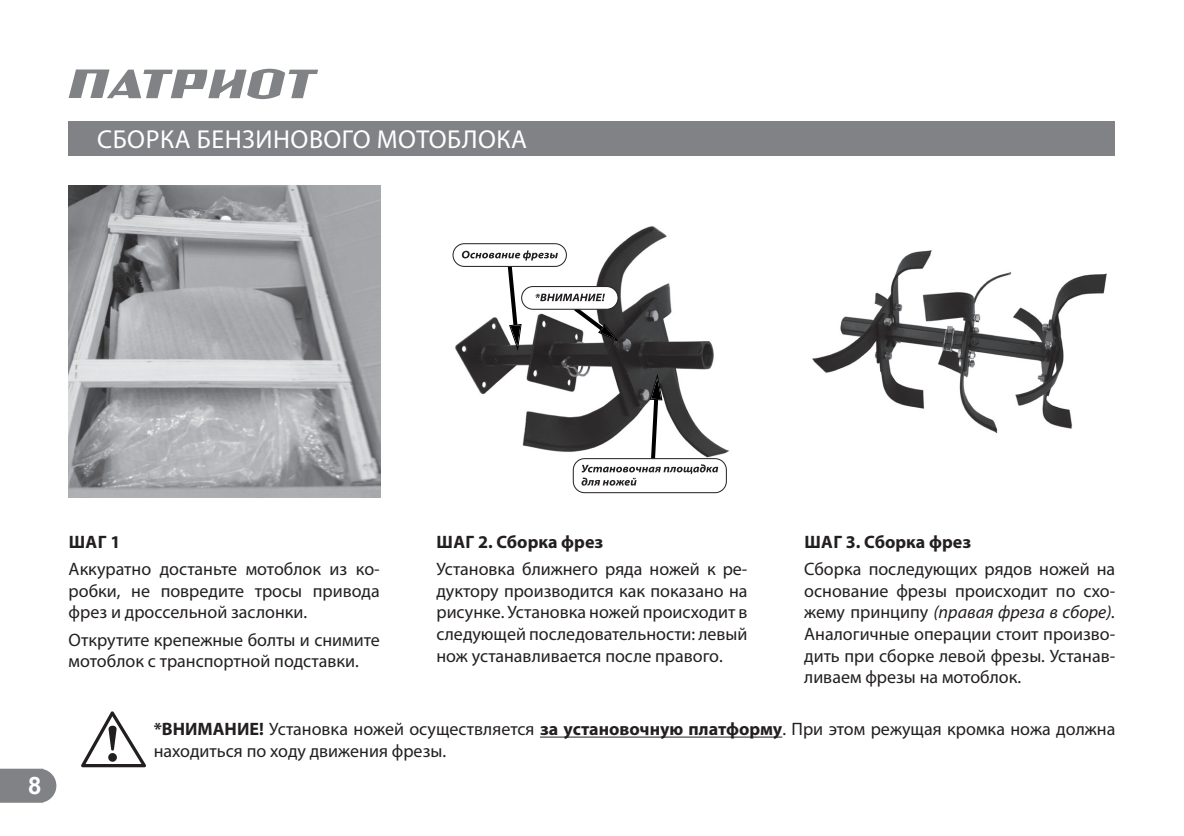
<style>
.page{position:relative;width:1184px;height:836px;background:#fff}
.page>*{position:absolute;margin:0;border:0;box-sizing:border-box;transform-origin:0 0}
.t1{font:26px "Myriad Pro";letter-spacing:.02em;color:#fff}
.t2{font:700 24px "Arial";color:#fff}
.t3{font:18px/21.6px "Myriad Pro";color:#231f20;text-align:justify}
.t4{font:700 18px "Myriad Pro";color:#231f20}
.s1{font-style:italic}
.s2{font-weight:700}
</style>
<div class="page">
<svg style="left:0;top:768px;width:56px;height:34px;background:#898b8e"></svg>
<svg style="left:69px;top:69px;width:249px;height:30px"></svg>
<div style="left:69px;top:121px;width:1046px;height:34px;background:#808285"></div>
<svg style="left:81px;top:711px;width:65px;height:56px"></svg>
<hr style="left:540px;top:736px;width:242px;height:1px;background:#231f20">
<img style="left:454px;top:226px;width:275px;height:268px">
<div style="left:453px;top:243px;width:113px;height:23px;background:#fff;border-radius:11px"></div>
<div style="left:452px;top:243px;width:115px;height:24px;border:1px solid #231f20;border-radius:11px"></div>
<div style="left:573px;top:458px;width:153px;height:34px;background:#fff;border-radius:11px"></div>
<div style="left:573px;top:458px;width:154px;height:35px;border:1px solid #231f20;border-radius:11px"></div>
<svg style="left:581px;top:375px;width:137px;height:110px"></svg>
<svg style="left:462px;top:250px;width:155px;height:99px"></svg>
<img style="left:812px;top:250px;width:295px;height:183px">
<img style="left:69px;top:185px;width:311px;height:312px">
<h1 class="t1" style="left:97px;top:123px;width:431px">СБОРКА БЕНЗИНОВОГО МОТОБЛОКА</h1>
<h2 class="t2" style="left:28px;top:769px;width:15px">8</h2>
<p class="t4" style="left:804px;top:531px;width:168px">ШАГ 3. Сборка фрез</p>
<p class="t3" style="left:804px;top:557px;width:313px">Сборка последующих рядов ножей на основание фрезы происходит по схо&shy;жему принципу <span class="s1">(правая фреза в сборе).<br></span>Аналогичные операции стоит произво&shy;дить при сборке левой фрезы. Устанав&shy;ливаем фрезы на мотоблок.</p>
<p class="t3" style="left:154px;top:717px;width:963px"><span class="s2">*ВНИМАНИЕ!</span> Установка ножей осуществляется <span class="s2">за установочную платформу</span>. При этом режущая кромка ножа должна находиться по ходу движения фрезы.</p>
<p class="t4" style="left:437px;top:531px;width:168px">ШАГ 2. Сборка фрез</p>
<p class="t3" style="left:436px;top:557px;width:313px">Установка ближнего ряда ножей к ре&shy;дуктору производится как показано на рисунке. Установка ножей происходит в следующей последовательности: левый нож устанавливается после правого.</p>
<p class="t4" style="left:69px;top:531px;width:53px">ШАГ 1</p>
<p class="t3" style="left:69px;top:557px;width:313px">Аккуратно достаньте мотоблок из ко&shy;робки, не повредите тросы привода фрез и дроссельной заслонки.</p>
<p class="t3" style="left:69px;top:628px;width:313px">Открутите крепежные болты и снимите мотоблок с транспортной подставки.</p>
</div>
